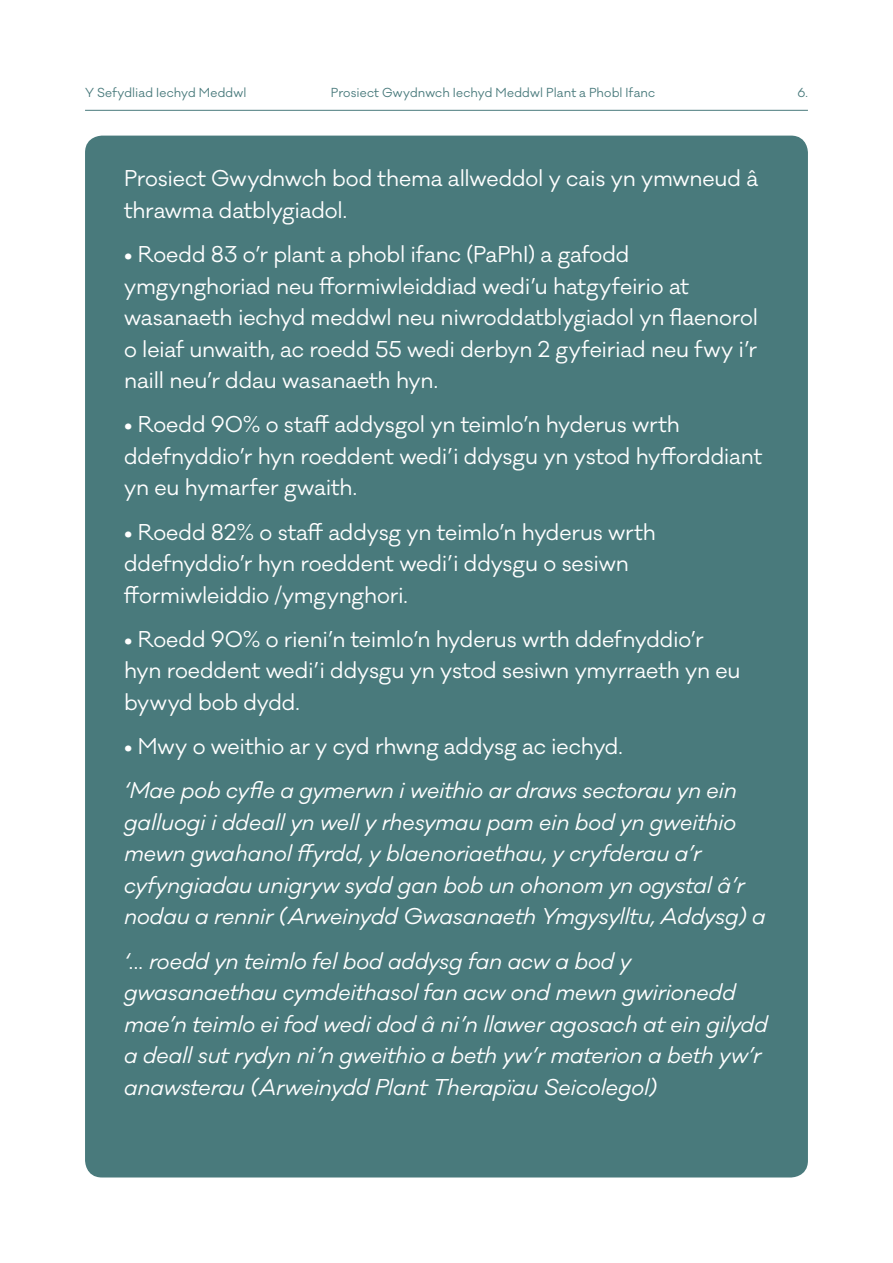
<style>
.page{position:relative;width:893px;height:1263px;background:#fff}
.page>*{position:absolute;margin:0;border:0;box-sizing:border-box;transform-origin:0 0}
.t1{font:21px/31.5px "Galano Classic";letter-spacing:-.01em;color:#fff}
.t2{font:italic 21px/31.5px "Galano Classic";letter-spacing:-.01em;color:#fff}
.t3{font:12px "Galano Classic";letter-spacing:.01em;color:#497a7c}
</style>
<div class="page">
<hr style="left:85px;top:110px;width:723px;height:1px;background:#497a7c">
<div style="left:85px;top:136px;width:723px;height:1041px;background:#497a7c;border-radius:17px"></div>
<p class="t3" style="left:85px;top:85px;width:163px">Y Sefydliad Iechyd Meddwl</p>
<p class="t3" style="left:331px;top:85px;width:326px">Prosiect Gwydnwch Iechyd Meddwl Plant a Phobl Ifanc</p>
<p class="t1" style="left:124px;top:163px;width:636px">Prosiect Gwydnwch bod thema allweddol y cais yn ymwneud â thrawma datblygiadol.</p>
<p class="t1" style="left:124px;top:239px;width:635px">• Roedd 83 o’r plant a phobl ifanc (PaPhI) a gafodd ymgynghoriad neu fformiwleiddiad wedi’u hatgyfeirio at wasanaeth iechyd meddwl neu niwroddatblygiadol yn flaenorol o leiaf unwaith, ac roedd 55 wedi derbyn 2 gyfeiriad neu fwy i’r naill neu’r ddau wasanaeth hyn.</p>
<p class="t1" style="left:124px;top:409px;width:640px">• Roedd 90% o staff addysgol yn teimlo’n hyderus wrth ddefnyddio’r hyn roeddent wedi’i ddysgu yn ystod hyfforddiant yn eu hymarfer gwaith.</p>
<p class="t1" style="left:124px;top:516px;width:533px">• Roedd 82% o staff addysg yn teimlo’n hyderus wrth ddefnyddio’r hyn roeddent wedi’i ddysgu o sesiwn fformiwleiddio /ymgynghori.</p>
<p class="t1" style="left:124px;top:624px;width:618px">• Roedd 90% o rieni’n teimlo’n hyderus wrth ddefnyddio’r hyn roeddent wedi’i ddysgu yn ystod sesiwn ymyrraeth yn eu bywyd bob dydd.</p>
<p class="t1" style="left:124px;top:731px;width:500px">• Mwy o weithio ar y cyd rhwng addysg ac iechyd.</p>
<p class="t2" style="left:124px;top:775px;width:643px">‘Mae pob cyfle a gymerwn i weithio ar draws sectorau yn ein galluogi i ddeall yn well y rhesymau pam ein bod yn gweithio mewn gwahanol ffyrdd, y blaenoriaethau, y cryfderau a’r cyfyngiadau unigryw sydd gan bob un ohonom yn ogystal â’r nodau a rennir (Arweinydd Gwasanaeth Ymgysylltu, Addysg) a</p>
<p class="t2" style="left:124px;top:945px;width:645px">‘... roedd yn teimlo fel bod addysg fan acw a bod y gwasanaethau cymdeithasol fan acw ond mewn gwirionedd mae’n teimlo ei fod wedi dod â ni’n llawer agosach at ein gilydd a deall sut rydyn ni’n gweithio a beth yw’r materion a beth yw’r anawsterau (Arweinydd Plant Therapïau Seicolegol)</p>
<p class="t3" style="left:797px;top:85px;width:12px">6.</p>
</div>
